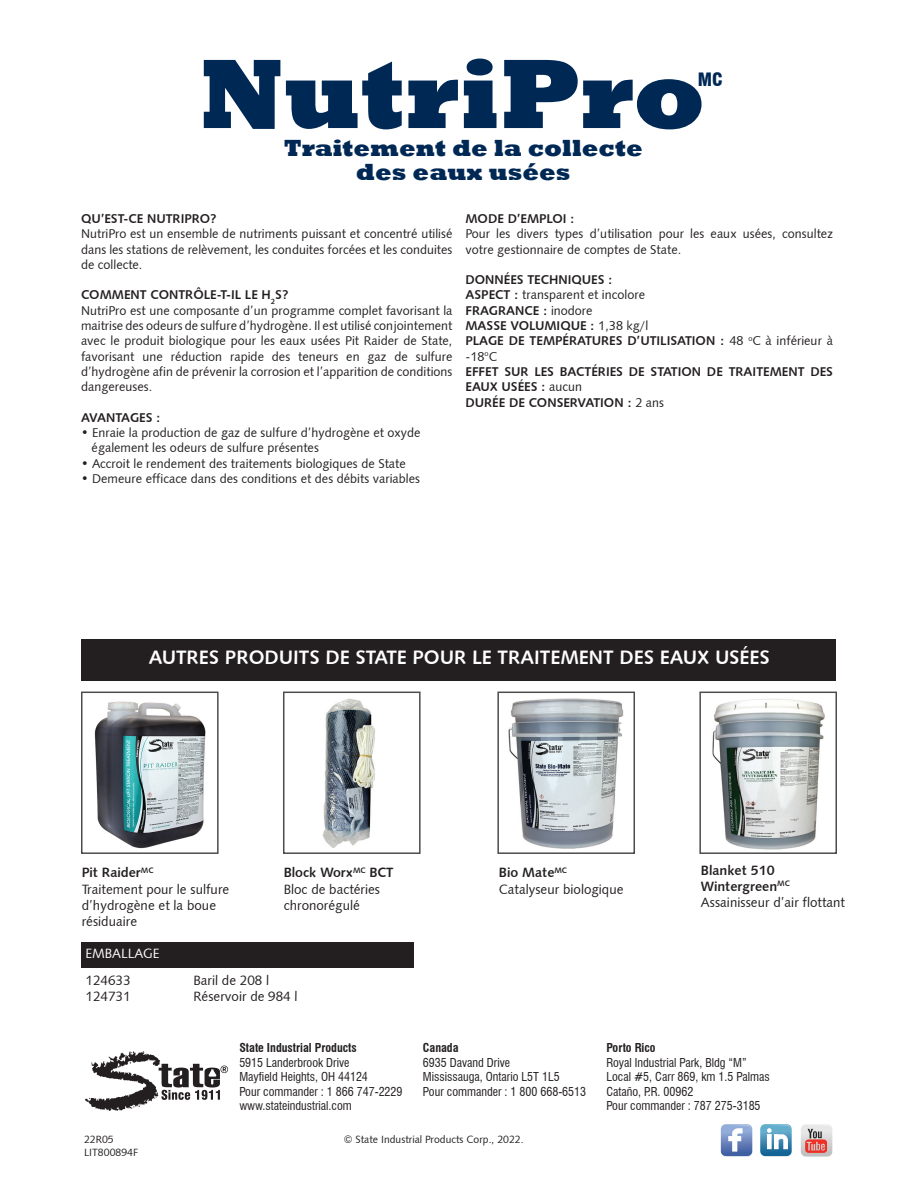
<style>
.page{position:relative;width:918px;height:1188px;background:#fff}
.page>*{position:absolute;margin:0;border:0;box-sizing:border-box;transform-origin:0 0}
.t1{font:800 24px "Rockwell";color:#002855}
.t2{font:19.5px "Humanist 531 BT Bold A";color:#fff}
.t3{font:900 condensed 18px "Swiss 721 BT";color:#002855}
.t4{font:13.5px/16.2px "Humanist 531 BT Roman A";color:#231f20}
.t5{font:13.5px "Humanist 531 BT Bold A";color:#231f20}
.t6{font:13.5px "Humanist 531 BT Roman A";color:#fff}
.t7{font:12.75px/15.3px "Humanist 531 BT Roman A";color:#231f20;text-align:justify}
.t8{font:12.75px/15.3px "Humanist 531 BT Bold A";color:#231f20}
.t9{font:condensed 12px "Swiss 721 BT";color:#231f20}
.t10{font:700 condensed 12px "Swiss 721 BT";color:#231f20}
.t11{font:10.5px "Humanist 531 BT Roman A";color:#231f20}
.s1{font-family:"Humanist 531 BT Bold A"}
.s2{font-family:"Humanist 531 BT Roman A"}
</style>
<div class="page">
<svg style="left:86px;top:1051px;width:142px;height:60px"></svg>
<svg style="left:720px;top:1124px;width:32px;height:33px"></svg>
<svg style="left:760px;top:1124px;width:32px;height:33px"></svg>
<svg style="left:800px;top:1124px;width:32px;height:33px"></svg>
<svg style="left:204px;top:60px;width:76px;height:69px"></svg>
<svg style="left:286px;top:62px;width:116px;height:67px"></svg>
<svg style="left:408px;top:80px;width:50px;height:48px"></svg>
<svg style="left:464px;top:59px;width:33px;height:69px"></svg>
<svg style="left:504px;top:60px;width:198px;height:69px"></svg>
<div style="left:698px;top:72px;width:28px;height:18px;background:#fff"></div>
<div style="left:81px;top:942px;width:333px;height:26px;background:#231f20"></div>
<div style="left:82px;top:639px;width:754px;height:42px;background:#231f20"></div>
<img style="left:94px;top:701px;width:111px;height:147px">
<div style="left:81px;top:692px;width:138px;height:162px;border:2px solid #4b4c4d"></div>
<img style="left:322px;top:698px;width:53px;height:150px">
<div style="left:283px;top:692px;width:138px;height:162px;border:2px solid #4b4c4d"></div>
<img style="left:509px;top:698px;width:115px;height:150px">
<div style="left:497px;top:692px;width:138px;height:162px;border:2px solid #4b4c4d"></div>
<img style="left:712px;top:699px;width:113px;height:151px">
<div style="left:699px;top:692px;width:138px;height:162px;border:2px solid #4b4c4d"></div>
<p class="t1" style="left:284px;top:134px;width:360px">Traitement de la collecte</p>
<p class="t1" style="left:356px;top:158px;width:216px">des eaux usées</p>
<p class="t3" style="left:698px;top:69px;width:27px">MC</p>
<p class="t8" style="left:81px;top:211px;width:137px">QU’EST-CE NUTRIPRO?</p>
<p class="t7" style="left:81px;top:226px;width:373px">NutriPro est un ensemble de nutriments puissant et concentré utilisé dans les stations de relèvement, les conduites forcées et les conduites de collecte.</p>
<p class="t8" style="left:81px;top:287px;width:209px">COMMENT CONTRÔLE-T-IL LE H<sub>2</sub>S?</p>
<p class="t7" style="left:81px;top:302px;width:373px">NutriPro est une composante d’un programme complet favorisant la maitrise des odeurs de sulfure d’hydrogène. Il est utilisé conjointement avec le produit biologique pour les eaux usées Pit Raider de State, favorisant une réduction rapide des teneurs en gaz de sulfure d’hydrogène afin de prévenir la corrosion et l’apparition de conditions dangereuses.</p>
<p class="t8" style="left:81px;top:410px;width:81px">AVANTAGES :</p>
<p class="t7" style="left:81px;top:425px;width:341px">• Enraie la production de gaz de sulfure d’hydrogène et oxyde</p>
<p class="t7" style="left:92px;top:440px;width:229px">également les odeurs de sulfure présentes</p>
<p class="t7" style="left:81px;top:455px;width:326px">• Accroit le rendement des traitements biologiques de State</p>
<p class="t7" style="left:81px;top:471px;width:341px">• Demeure efficace dans des conditions et des débits variables</p>
<p class="t8" style="left:465px;top:211px;width:111px">MODE D’EMPLOI :</p>
<p class="t7" style="left:465px;top:226px;width:369px">Pour les divers types d’utilisation pour les eaux usées, consultez votre gestionnaire de comptes de State.</p>
<p class="t8" style="left:465px;top:272px;width:149px">DONNÉES TECHNIQUES :</p>
<p class="t7" style="left:465px;top:287px;width:181px"><span class="s1">ASPECT :</span> transparent et incolore</p>
<p class="t8" style="left:465px;top:303px;width:129px">FRAGRANCE : <span class="s2">inodore</span></p>
<p class="t8" style="left:465px;top:318px;width:184px">MASSE VOLUMIQUE : <span class="s2">1,38 kg/l</span></p>
<p class="t8" style="left:465px;top:333px;width:369px">PLAGE DE TEMPÉRATURES D’UTILISATION : <span class="s2">48</span> <sup>o</sup><span class="s2">C à inférieur à -18</span><sup>o</sup><span class="s2">C</span></p>
<p class="t8" style="left:465px;top:364px;width:369px">EFFET SUR LES BACTÉRIES DE STATION DE TRAITEMENT DES<br>EAUX USÉES : <span class="s2">aucun</span></p>
<p class="t8" style="left:465px;top:394px;width:200px">DURÉE DE CONSERVATION : <span class="s2">2 ans</span></p>
<p class="t2" style="left:149px;top:646px;width:623px">AUTRES PRODUITS DE STATE POUR LE TRAITEMENT DES EAUX USÉES</p>
<p class="t5" style="left:82px;top:864px;width:73px">Pit Raider<sup>MC</sup></p>
<p class="t4" style="left:82px;top:880px;width:149px">Traitement pour le sulfure</p>
<p class="t4" style="left:82px;top:897px;width:136px">d’hydrogène et la boue</p>
<p class="t4" style="left:82px;top:913px;width:57px">résiduaire</p>
<p class="t5" style="left:284px;top:864px;width:111px">Block Worx<sup>MC</sup> BCT</p>
<p class="t4" style="left:284px;top:880px;width:98px">Bloc de bactéries chronorégulé</p>
<p class="t6" style="left:86px;top:945px;width:76px">EMBALLAGE</p>
<p class="t4" style="left:86px;top:972px;width:47px">124633</p>
<p class="t4" style="left:194px;top:972px;width:77px">Baril de 208 l</p>
<p class="t4" style="left:86px;top:988px;width:47px">124731</p>
<p class="t4" style="left:194px;top:988px;width:106px">Réservoir de 984 l</p>
<p class="t10" style="left:239px;top:1041px;width:119px">State Industrial Products</p>
<p class="t9" style="left:239px;top:1055px;width:112px">5915 Landerbrook Drive</p>
<p class="t9" style="left:239px;top:1070px;width:130px">Mayfield Heights, OH 44124</p>
<p class="t9" style="left:239px;top:1084px;width:165px">Pour commander : 1 866 747-2229</p>
<p class="t9" style="left:239px;top:1098px;width:114px">www.stateindustrial.com</p>
<p class="t5" style="left:499px;top:864px;width:70px">Bio Mate<sup>MC</sup></p>
<p class="t4" style="left:499px;top:880px;width:126px">Catalyseur biologique</p>
<p class="t5" style="left:701px;top:862px;width:75px">Blanket 510</p>
<p class="t5" style="left:701px;top:878px;width:90px">Wintergreen<sup>MC</sup></p>
<p class="t4" style="left:701px;top:894px;width:146px">Assainisseur d’air flottant</p>
<p class="t10" style="left:423px;top:1041px;width:37px">Canada</p>
<p class="t9" style="left:423px;top:1055px;width:89px">6935 Davand Drive</p>
<p class="t9" style="left:423px;top:1070px;width:138px">Mississauga, Ontario L5T 1L5</p>
<p class="t9" style="left:423px;top:1084px;width:165px">Pour commander : 1 800 668-6513</p>
<p class="t10" style="left:606px;top:1041px;width:51px">Porto Rico</p>
<p class="t9" style="left:606px;top:1055px;width:142px">Royal Industrial Park, Bldg “M”</p>
<p class="t9" style="left:606px;top:1070px;width:165px">Local #5, Carr 869, km 1.5 Palmas</p>
<p class="t9" style="left:606px;top:1084px;width:89px">Cataño, P.R. 00962</p>
<p class="t9" style="left:606px;top:1098px;width:156px">Pour commander : 787 275-3185</p>
<p class="t11" style="left:84px;top:1133px;width:31px">22R05</p>
<p class="t11" style="left:344px;top:1133px;width:181px">© State Industrial Products Corp., 2022.</p>
<p class="t11" style="left:84px;top:1145px;width:56px">LIT800894F</p>
</div>
